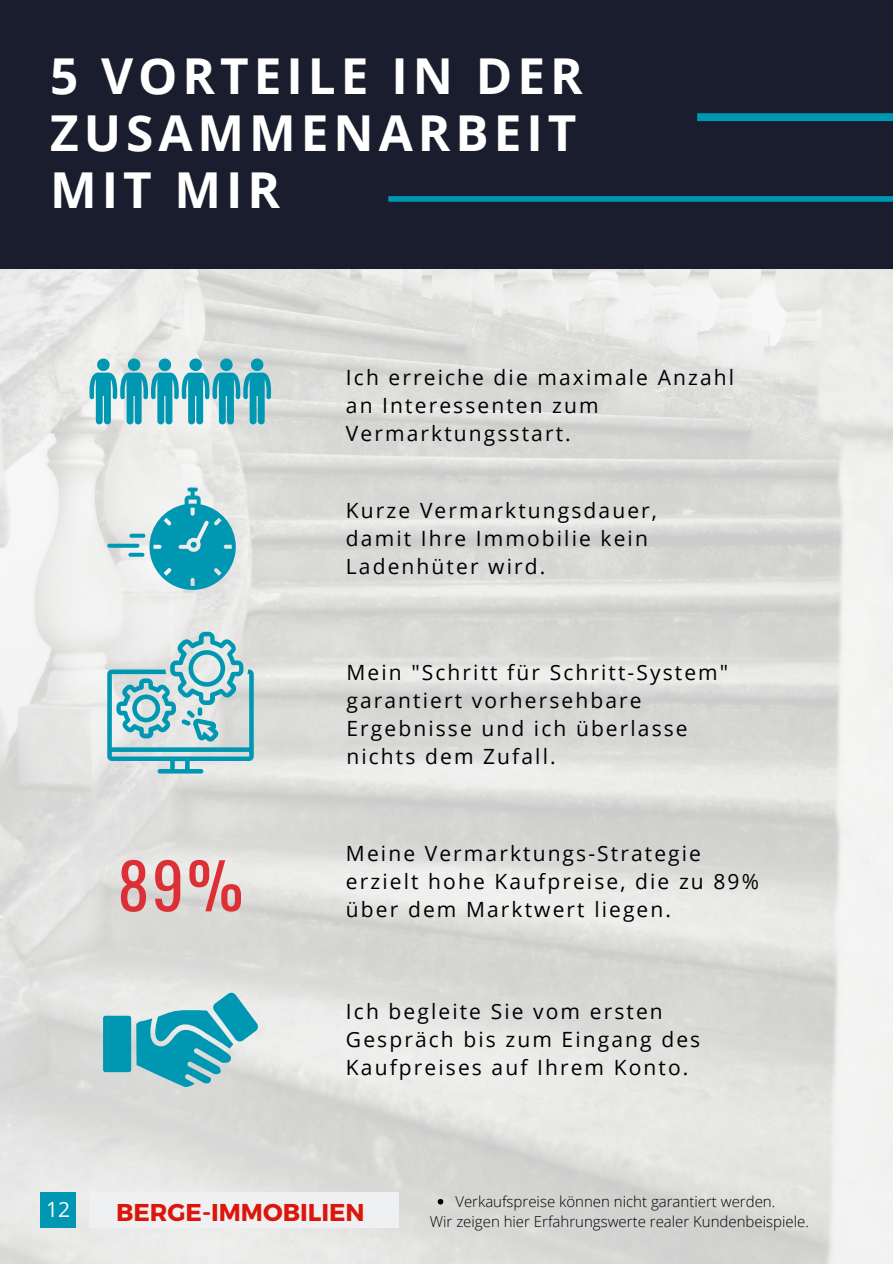
<style>
.page{position:relative;width:893px;height:1264px;background:#fff}
.page>*{position:absolute;margin:0;border:0;box-sizing:border-box;transform-origin:0 0}
.t1{font:63px "Oswald";color:#dc2f36}
.t2{font:700 49.5px/57.3px "Open Sans";letter-spacing:.1em;color:#fff}
.t3{font:700 24.3px "Montserrat";color:#db160a}
.t4{font:21px/28.2px "Open Sans";letter-spacing:.1em;color:#000}
.t5{font:21px "Open Sans";color:#fff}
.t6{font:300 15px "Open Sans";color:#000}
</style>
<div class="page">
<img style="left:0;top:269px;width:892px;height:994px">
<div style="left:0;top:0;width:892px;height:269px;background:#191d2d"></div>
<div style="left:388px;top:196px;width:504px;height:6px;background:#0097b2"></div>
<div style="left:697px;top:113px;width:195px;height:8px;background:#0097b2"></div>
<div style="left:40px;top:1192px;width:36px;height:36px;background:#0097b2"></div>
<div style="left:89px;top:1192px;width:309px;height:36px;background:#eff0f2"></div>
<svg style="left:89px;top:358px;width:182px;height:66px;background:#6bbcc9"></svg>
<svg style="left:107px;top:543px;width:32px;height:4px"></svg>
<svg style="left:129px;top:533px;width:16px;height:4px"></svg>
<svg style="left:128px;top:553px;width:16px;height:4px"></svg>
<svg style="left:149px;top:487px;width:86px;height:103px"></svg>
<svg style="left:107px;top:631px;width:146px;height:142px;background:#a2cdd4"></svg>
<svg style="left:103px;top:992px;width:155px;height:95px;background:#6fbcc9"></svg>
<svg style="left:437px;top:1198px;width:6px;height:6px"></svg>
<p class="t2" style="left:50px;top:46px;width:534px">5 VORTEILE IN DER<br>ZUSAMMENARBEIT<br>MIT MIR</p>
<p class="t4" style="left:346px;top:362px;width:389px">Ich erreiche die maximale Anzahl an Interessenten zum<br>Vermarktungsstart.</p>
<h4 class="t4" style="left:346px;top:495px;width:312px">Kurze Vermarktungsdauer, damit Ihre Immobilie kein<br>Ladenhüter wird.</h4>
<h2 class="t5" style="left:46px;top:1194px;width:26px">12</h2>
<p class="t1" style="left:118px;top:836px;width:127px">89%</p>
<h4 class="t4" style="left:346px;top:657px;width:383px">Mein "Schritt für Schritt-System" garantiert vorhersehbare<br>Ergebnisse und ich überlasse nichts dem Zufall.</h4>
<p class="t4" style="left:346px;top:838px;width:414px">Meine Vermarktungs-Strategie erzielt hohe Kaufpreise, die zu 89% über dem Marktwert liegen.</p>
<h4 class="t4" style="left:346px;top:996px;width:356px">Ich begleite Sie vom ersten<br>Gespräch bis zum Eingang des<br>Kaufpreises auf Ihrem Konto.</h4>
<h4 class="t3" style="left:116px;top:1196px;width:250px">BERGE-IMMOBILIEN</h4>
<h1 class="t6" style="left:455px;top:1190px;width:321px">Verkaufspreise können nicht garantiert werden.</h1>
<h4 class="t6" style="left:430px;top:1210px;width:380px">Wir zeigen hier Erfahrungswerte realer Kundenbeispiele.</h4>
</div>
